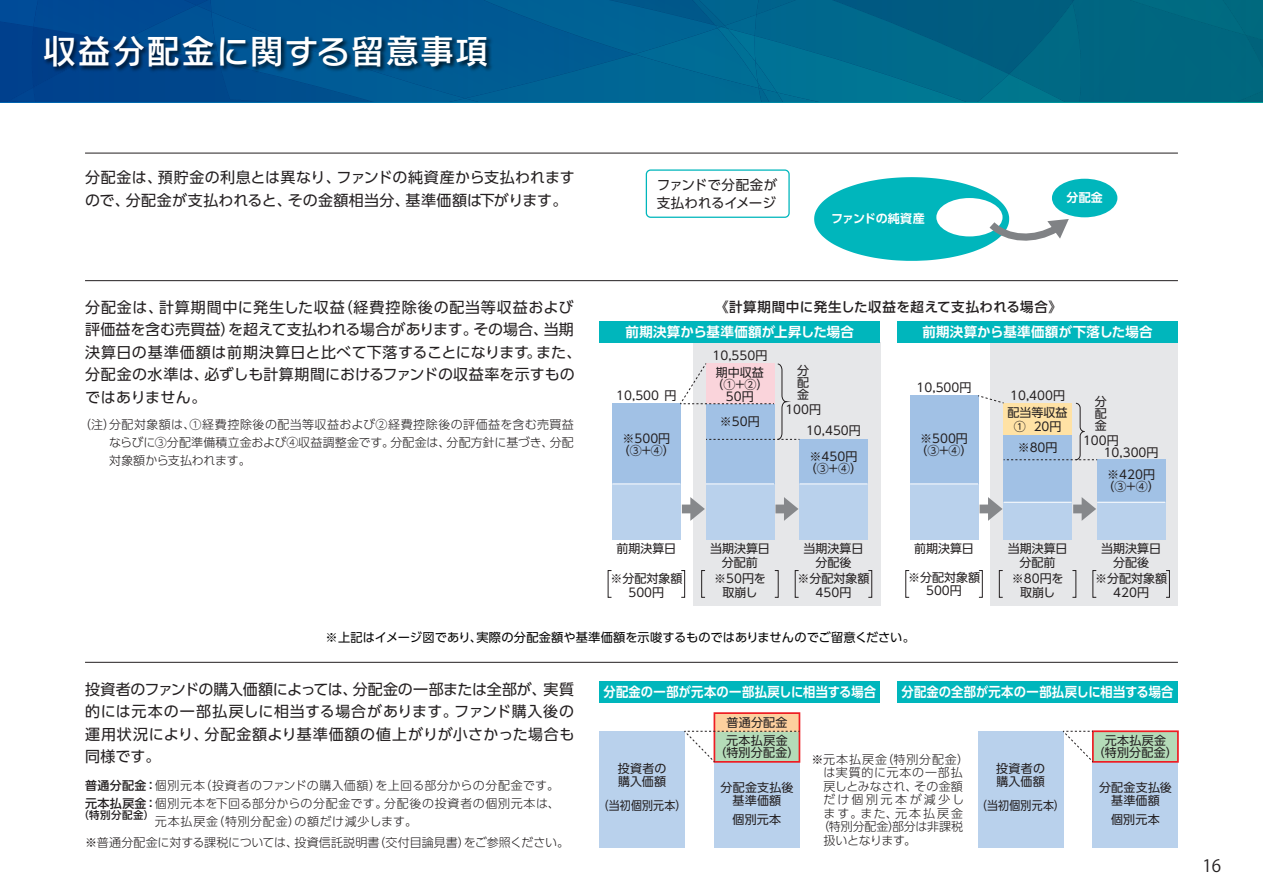
<style>
.page{position:relative;width:1263px;height:893px;background:#fff}
.page>*{position:absolute;margin:0;border:0;box-sizing:border-box;transform-origin:0 0}
.t1{font:34.05px "Rodin NTLG Pro DB";letter-spacing:.02em;color:#fff}
.t2{font:16.95px "Koz Go Pro";color:#231f20}
.t3{font:15px/22.5px "UD Shin Go Pro";letter-spacing:.02em;color:#231f20}
.t4{font:700 13.5px "UD Shin Go Pro De";letter-spacing:.015em;color:#fff;scale:.91 1}
.t5{font:700 13.5px "UD Shin Go Pro De";letter-spacing:.015em;color:#fff}
.t6{font:500 13.5px "UD Shin Go Pro";letter-spacing:.035em;color:#231f20}
.t7{font:13.5px/18px "UD Shin Go Pro";color:#231f20}
.t8{font:12.15px "UD Shin Go Pro";letter-spacing:.005em;color:#030303}
.t9{font:12px/13.5px "UD Shin Go Pro";color:#231f20;text-align:center}
.t10{font:300 12px/18px "UD Shin Go Pro";letter-spacing:.015em;color:#231f20;text-align:justify}
.t11{font:300 12px "UD Shin Go Pro";letter-spacing:.045em;color:#231f20}
.t12{font:12px/12px "UD Shin Go Pro";letter-spacing:.02em;color:#231f20;text-align:center}
.t13{font:300 12px "UD Shin Go Pro";letter-spacing:.055em;color:#231f20}
.t14{font:12px "UD Shin Go Pro";color:#231f20;scale:.91 1}
.t15{font:300 12px "UD Shin Go Pro";letter-spacing:.075em;color:#231f20}
.t16{font:300 12px "UD Shin Go Pro";letter-spacing:-.01em;color:#231f20}
.t17{font:300 12px "UD Shin Go Pro";letter-spacing:-.005em;color:#231f20}
.t18{font:300 12px "UD Shin Go Pro";letter-spacing:.07em;color:#231f20}
.t19{font:300 12px "UD Shin Go Pro";letter-spacing:.17em;color:#231f20}
.t20{font:300 12px "UD Shin Go Pro";letter-spacing:.2em;color:#231f20}
.t21{font:700 12px "UD Shin Go Pro De";letter-spacing:-.02em;color:#fff}
.t22{font:300 12px "UD Shin Go Pro";letter-spacing:-.025em;color:#231f20}
.t23{font:700 12px "UD Shin Go Pro De";letter-spacing:.02em;color:#fff}
.t24{font:500 10.5px "UD Shin Go Pro";letter-spacing:.05em;color:#231f20}
.s1{font-weight:500}
</style>
<div class="page">
<svg style="left:0;top:0;width:1263px;height:102px;background:#005f8c"></svg>
<div style="left:693px;top:342px;width:187px;height:264px;background:#e6e7e9"></div>
<div style="left:991px;top:342px;width:187px;height:264px;background:#e6e7e9"></div>
<div style="left:600px;top:321px;width:280px;height:21px;background:#00b6bc"></div>
<div style="left:897px;top:321px;width:281px;height:21px;background:#00b6bc"></div>
<div style="left:600px;top:681px;width:280px;height:22px;background:#00b6bc"></div>
<div style="left:897px;top:681px;width:281px;height:22px;background:#00b6bc"></div>
<div style="left:1052px;top:179px;width:65px;height:38px;background:#00b6bc;border-radius:50%"></div>
<svg style="left:814px;top:177px;width:255px;height:84px"></svg>
<div style="left:1003px;top:502px;width:69px;height:37px;background:#b9d1ec"></div>
<div style="left:1097px;top:502px;width:68px;height:37px;background:#b9d1ec"></div>
<div style="left:706px;top:484px;width:68px;height:55px;background:#b9d1ec"></div>
<div style="left:799px;top:484px;width:68px;height:55px;background:#b9d1ec"></div>
<div style="left:910px;top:484px;width:68px;height:55px;background:#b9d1ec"></div>
<div style="left:612px;top:484px;width:68px;height:55px;background:#b9d1ec"></div>
<div style="left:1097px;top:460px;width:68px;height:42px;background:#a1c1e5"></div>
<hr style="left:1097px;top:502px;width:68px;height:1px;background:#fff">
<div style="left:1003px;top:460px;width:69px;height:42px;background:#a1c1e5"></div>
<hr style="left:1003px;top:502px;width:69px;height:1px;background:#fff">
<div style="left:910px;top:396px;width:68px;height:88px;background:#a1c1e5"></div>
<hr style="left:910px;top:484px;width:68px;height:1px;background:#fff">
<div style="left:799px;top:439px;width:68px;height:45px;background:#a1c1e5"></div>
<hr style="left:799px;top:484px;width:68px;height:1px;background:#fff">
<div style="left:706px;top:439px;width:68px;height:45px;background:#a1c1e5"></div>
<hr style="left:706px;top:484px;width:68px;height:1px;background:#fff">
<div style="left:612px;top:404px;width:68px;height:80px;background:#a1c1e5"></div>
<hr style="left:612px;top:484px;width:68px;height:1px;background:#fff">
<div style="left:600px;top:731px;width:85px;height:116px;background:#b9d1ec"></div>
<div style="left:714px;top:762px;width:85px;height:85px;background:#b9d1ec"></div>
<div style="left:714px;top:713px;width:85px;height:18px;background:#fdd09e"></div>
<svg style="left:978px;top:395px;width:119px;height:66px"></svg>
<svg style="left:679px;top:363px;width:120px;height:77px"></svg>
<svg style="left:682px;top:497px;width:23px;height:24px"></svg>
<svg style="left:775px;top:497px;width:23px;height:24px"></svg>
<svg style="left:979px;top:497px;width:23px;height:24px"></svg>
<svg style="left:1073px;top:497px;width:23px;height:24px"></svg>
<hr style="left:85px;top:153px;width:1093px;height:1px;background:#231f20">
<hr style="left:85px;top:280px;width:1093px;height:1px;background:#231f20">
<hr style="left:85px;top:662px;width:1093px;height:1px;background:#231f20">
<div style="left:681px;top:570px;width:4px;height:27px;border:1px solid #231f20"></div>
<div style="left:701px;top:570px;width:4px;height:27px;border:1px solid #231f20"></div>
<div style="left:795px;top:570px;width:4px;height:27px;border:1px solid #231f20"></div>
<div style="left:868px;top:570px;width:4px;height:27px;border:1px solid #231f20"></div>
<div style="left:999px;top:570px;width:4px;height:27px;border:1px solid #231f20"></div>
<div style="left:1166px;top:570px;width:4px;height:27px;border:1px solid #231f20"></div>
<div style="left:978px;top:731px;width:85px;height:116px;background:#b9d1ec"></div>
<div style="left:1093px;top:762px;width:85px;height:85px;background:#b9d1ec"></div>
<div style="left:1093px;top:731px;width:85px;height:31px;background:#b4dbb8"></div>
<div style="left:713px;top:712px;width:87px;height:51px;border:2px solid #ee1d23"></div>
<div style="left:1092px;top:730px;width:87px;height:33px;border:2px solid #ee1d23"></div>
<svg style="left:684px;top:730px;width:115px;height:33px"></svg>
<svg style="left:1062px;top:730px;width:32px;height:33px"></svg>
<div style="left:646px;top:169px;width:144px;height:49px;border:1px solid #00b6bc;border-radius:4px"></div>
<img style="left:40px;top:31px;width:457px;height:48px">
<h1 class="t1" style="left:43px;top:28px;width:448px">収益分配金に関する留意事項</h1>
<p class="t3" style="left:85px;top:166px;width:491px">分配金は、預貯金の利息とは異なり、ファンドの純資産から支払われますので、分配金が支払われると、その金額相当分、基準価額は下がります。</p>
<p class="t3" style="left:85px;top:296px;width:498px">分配金は、計算期間中に発生した収益（経費控除後の配当等収益および評価益を含む売買益）を超えて支払われる場合があります。その場合、当期決算日の基準価額は前期決算日と比べて下落することになります。また、分配金の水準は、必ずしも計算期間におけるファンドの収益率を示すものではありません。</p>
<p class="t10" style="left:109px;top:415px;width:466px;text-indent:-30px">（注）分配対象額は、①経費控除後の配当等収益および②経費控除後の評価益を含む売買益ならびに③分配準備積立金および④収益調整金です。分配金は、分配方針に基づき、分配対象額から支払われます。</p>
<p class="t7" style="left:657px;top:176px;width:122px">ファンドで分配金が支払われるイメージ</p>
<p class="t21" style="left:831px;top:209px;width:95px">ファンドの純資産</p>
<p class="t23" style="left:1066px;top:188px;width:38px">分配金</p>
<p class="t6" style="left:715px;top:296px;width:348px">《計算期間中に発生した収益を超えて支払われる場合》</p>
<p class="t5" style="left:626px;top:321px;width:230px">前期決算から基準価額が上昇した場合</p>
<p class="t5" style="left:922px;top:321px;width:232px">前期決算から基準価額が下落した場合</p>
<p class="t9" style="left:712px;top:348px;width:56px">10,550円</p>
<p class="t9" style="left:616px;top:388px;width:62px">10,500 円</p>
<p class="t9" style="left:618px;top:432px;width:59px;line-height:12px">※500円（③+④）</p>
<p class="t9" style="left:711px;top:366px;width:59px;line-height:12px">期中収益（①+②）<br>50円</p>
<p class="t9" style="left:720px;top:415px;width:41px">※50円</p>
<p class="t9" style="left:797px;top:364px;width:13px;line-height:12px;text-align:justify">分配金</p>
<p class="t9" style="left:785px;top:402px;width:37px">100円</p>
<p class="t9" style="left:1095px;top:395px;width:13px;line-height:12px;text-align:justify">分配金</p>
<p class="t9" style="left:1083px;top:433px;width:37px">100円</p>
<p class="t9" style="left:917px;top:381px;width:56px">10,500円</p>
<p class="t9" style="left:1010px;top:388px;width:56px">10,400円</p>
<p class="t9" style="left:1007px;top:406px;width:61px">配当等収益<br>① 20円</p>
<p class="t9" style="left:1018px;top:441px;width:41px">※80円</p>
<p class="t9" style="left:806px;top:423px;width:56px">10,450円</p>
<p class="t9" style="left:915px;top:432px;width:59px;line-height:12px">※500円（③+④）</p>
<p class="t9" style="left:1104px;top:445px;width:56px">10,300円</p>
<p class="t9" style="left:805px;top:450px;width:59px;line-height:12px">※450円（③+④）</p>
<p class="t9" style="left:1102px;top:468px;width:59px;line-height:12px">※420円（③+④）</p>
<p class="t9" style="left:616px;top:542px;width:61px">前期決算日</p>
<p class="t9" style="left:610px;top:572px;width:73px">※分配対象額<br>500円</p>
<p class="t9" style="left:710px;top:542px;width:61px">当期決算日分配前</p>
<p class="t9" style="left:803px;top:542px;width:61px">当期決算日分配後</p>
<p class="t9" style="left:714px;top:572px;width:53px">※50円を取崩し</p>
<p class="t9" style="left:1095px;top:572px;width:73px">※分配対象額<br>420円</p>
<p class="t9" style="left:914px;top:542px;width:61px">前期決算日</p>
<p class="t9" style="left:908px;top:570px;width:73px">※分配対象額<br>500円</p>
<p class="t9" style="left:1008px;top:542px;width:61px">当期決算日分配前</p>
<p class="t9" style="left:1101px;top:542px;width:61px">当期決算日分配後</p>
<p class="t9" style="left:1012px;top:572px;width:53px">※80円を取崩し</p>
<p class="t9" style="left:797px;top:572px;width:73px">※分配対象額<br>450円</p>
<p class="t8" style="left:325px;top:628px;width:591px">※上記はイメージ図であり、実際の分配金額や基準価額を示唆するものではありませんのでご留意ください。</p>
<p class="t3" style="left:85px;top:677px;width:491px;text-align:justify">投資者のファンドの購入価額によっては、分配金の一部または全部が、実質的には元本の一部払戻しに相当する場合があります。ファンド購入後の運用状況により、分配金額より基準価額の値上がりが小さかった場合も同様です。</p>
<p class="t10" style="left:85px;top:775px;width:476px"><span class="s1">普通分配金：</span> 個別元本（投資者のファンドの購入価額）を上回る部分からの分配金です。</p>
<p class="t11" style="left:85px;top:793px;width:476px"><span class="s1">元本払戻金：</span> 個別元本を下回る部分からの分配金です。分配後の投資者の個別元本は、</p>
<p class="t13" style="left:155px;top:811px;width:264px">元本払戻金（特別分配金）の額だけ減少します。</p>
<p class="t10" style="left:85px;top:832px;width:485px">※普通分配金に対する課税については、投資信託説明書（交付目論見書）をご参照ください。</p>
<p class="t24" style="left:78px;top:807px;width:77px">（特別分配金）</p>
<p class="t4" style="left:603px;top:681px;width:301px">分配金の一部が元本の一部払戻しに相当する場合</p>
<p class="t4" style="left:901px;top:681px;width:300px">分配金の全部が元本の一部払戻しに相当する場合</p>
<p class="t9" style="left:726px;top:715px;width:63px">普通分配金</p>
<p class="t9" style="left:618px;top:761px;width:50px;text-align:left">投資者の購入価額</p>
<p class="t12" style="left:714px;top:734px;width:86px">元本払戻金<br>（特別分配金）</p>
<p class="t9" style="left:720px;top:780px;width:74px">分配金支払後</p>
<p class="t14" style="left:598px;top:796px;width:99px">（当初個別元本）</p>
<p class="t9" style="left:732px;top:791px;width:50px;line-height:18.8px;text-align:left">基準価額個別元本</p>
<p class="t15" style="left:811px;top:749px;width:159px">※元本払戻金（特別分配金）</p>
<p class="t18" style="left:823px;top:763px;width:141px">は実質的に元本の一部払</p>
<p class="t17" style="left:823px;top:776px;width:141px">戻しとみなされ、その金額</p>
<p class="t20" style="left:823px;top:790px;width:142px">だけ個別元本が減少し</p>
<p class="t19" style="left:823px;top:803px;width:141px">ます。また、元本払戻金</p>
<p class="t16" style="left:817px;top:817px;width:147px">（特別分配金）部分は非課税</p>
<p class="t22" style="left:823px;top:830px;width:94px">扱いとなります。</p>
<p class="t9" style="left:996px;top:761px;width:50px;text-align:left">投資者の購入価額</p>
<p class="t12" style="left:1093px;top:734px;width:86px">元本払戻金<br>（特別分配金）</p>
<p class="t9" style="left:1099px;top:780px;width:74px">分配金支払後</p>
<p class="t14" style="left:976px;top:796px;width:99px">（当初個別元本）</p>
<p class="t9" style="left:1111px;top:791px;width:50px;line-height:18.8px;text-align:left">基準価額個別元本</p>
<p class="t2" style="left:1202px;top:854px;width:20px">16</p>
</div>
